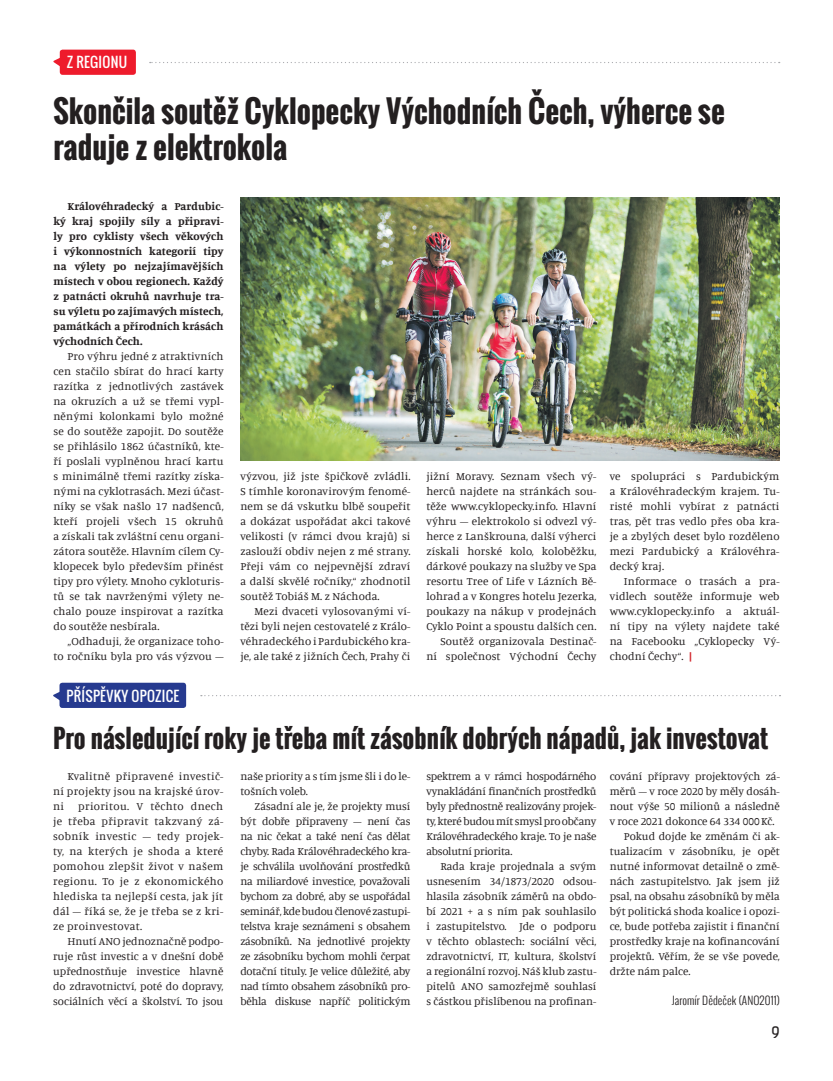
<style>
.page{position:relative;width:833px;height:1081px;background:#fff}
.page>*{position:absolute;margin:0;border:0;box-sizing:border-box;transform-origin:0 0}
.t1{font:700 30px/36px "Oswald";color:#231f20}
.t2{font:700 25px "Oswald";color:#231f20}
.t3{font:15px "Kelson Sans";color:#231f20}
.t4{font:13.75px "Oswald";letter-spacing:.02em;color:#fff}
.t5{font:11.25px/15px "Manuale";color:#231f20;text-align:justify}
.t6{font:700 11.25px/15px "Manuale";letter-spacing:.01em;color:#231f20;text-align:justify}
.t7{font:300 11.25px "Oswald";letter-spacing:.01em;color:#231f20}
.s1{font-weight:700;color:#d1232a}
</style>
<div class="page">
<svg style="left:150px;top:62px;width:629px;height:1px"></svg>
<svg style="left:53px;top:56px;width:7px;height:13px"></svg>
<div style="left:60px;top:50px;width:76px;height:25px;background:#ee1b2c;border-radius:3px"></div>
<svg style="left:201px;top:695px;width:579px;height:1px"></svg>
<svg style="left:53px;top:692px;width:6px;height:8px"></svg>
<div style="left:59px;top:683px;width:127px;height:25px;background:#263a8f;border-radius:3px"></div>
<img style="left:240px;top:198px;width:539px;height:262px">
<p class="t4" style="left:67px;top:52px;width:62px">Z REGIONU</p>
<h1 class="t1" style="left:53px;top:93px;width:673px">Skončila soutěž Cyklopecky Východních Čech, výherce se raduje z elektrokola</h1>
<p class="t6" style="left:53px;top:198px;width:172px;text-indent:14px">Královéhradecký a Pardubic&shy;ký kraj spojily síly a připravi&shy;ly pro cyklisty všech věkových i výkonnostních kategorií tipy na výlety po nejzajímavějších místech v obou regionech. Každý z patnácti okruhů navrhuje tra&shy;su výletu po zajímavých místech, památkách a přírodních krásách východních Čech.</p>
<p class="t5" style="left:53px;top:348px;width:172px;text-indent:14px">Pro výhru jedné z atraktivních cen stačilo sbírat do hrací karty razítka z jednotlivých zastávek na okruzích a už se třemi vypl&shy;něnými kolonkami bylo možné se do soutěže zapojit. Do soutěže se přihlásilo 1862 účastníků, kte&shy;ří poslali vyplněnou hrací kartu s minimálně třemi razítky získa&shy;nými na cyklotrasách. Mezi účast&shy;níky se však našlo 17 nadšenců, kteří projeli všech 15 okruhů a získali tak zvláštní cenu organi&shy;zátora soutěže. Hlavním cílem Cy&shy;klopecek bylo především přinést tipy pro výlety. Mnoho cykloturis&shy;tů se tak navrženými výlety ne&shy;chalo pouze inspirovat a razítka do soutěže nesbírala.</p>
<p class="t5" style="left:53px;top:633px;width:172px;text-align:right">„Odhaduji, že organizace toho-<br>to ročníku byla pro vás výzvou –</p>
<p class="t5" style="left:426px;top:468px;width:172px;text-align:right">jižní Moravy. Seznam všech vý&shy;herců najdete na stránkách sou&shy;těže www.cyklopecky.info. Hlavní výhru – elektrokolo si odvezl vý&shy;herce z Lanškrouna, další výherci získali horské kolo, koloběžku, dárkové poukazy na služby ve Spa resortu Tree of Life v Lázních Bě&shy;lohrad a v Kongres hotelu Jezerka, poukazy na nákup v prodejnách<br>Cyklo Point a spoustu dalších cen.<br>Soutěž organizovala Destinač-<br>ní společnost Východní Čechy</p>
<p class="t5" style="left:609px;top:468px;width:171px">ve spolupráci s Pardubickým a Královéhradeckým krajem. Tu&shy;risté mohli vybírat z patnácti tras, pět tras vedlo přes oba kra&shy;je a zbylých deset bylo rozděleno mezi Pardubický a Královéhra&shy;decký kraj.</p>
<p class="t5" style="left:240px;top:468px;width:172px">výzvou, již jste špičkově zvládli.<br>S tímhle koronavirovým fenomé&shy;nem se dá vskutku blbě soupeřit a dokázat uspořádat akci takové velikosti (v rámci dvou krajů) si zaslouží obdiv nejen z mé strany.<br>Přeji vám co nejpevnější zdraví a další skvělé ročníky,“ zhodnotil soutěž Tobiáš M. z Náchoda.</p>
<p class="t5" style="left:240px;top:603px;width:172px;text-indent:14px">Mezi dvaceti vylosovanými ví&shy;tězi byli nejen cestovatelé z Králo&shy;véhradeckého i Pardubického kra&shy;je, ale také z jižních Čech, Prahy či</p>
<p class="t5" style="left:609px;top:573px;width:171px;text-indent:14px">Informace o trasách a pra&shy;vidlech soutěže informuje web www.cyklopecky.info a aktuál&shy;ní tipy na výlety najdete také na Facebooku „Cyklopecky Vý&shy;chodní Čechy“. <span class="s1">|</span></p>
<p class="t4" style="left:66px;top:686px;width:114px">PŘÍSPĚVKY OPOZICE</p>
<h2 class="t2" style="left:53px;top:719px;width:716px">Pro následující roky je třeba mít zásobník dobrých nápadů, jak investovat</h2>
<p class="t5" style="left:53px;top:768px;width:172px;text-indent:14px">Kvalitně připravené investič&shy;ní projekty jsou na krajské úrov&shy;ni</p>
<p class="t5" style="left:609px;top:768px;width:172px">cování přípravy projektových zá-</p>
<p class="t5" style="left:609px;top:783px;width:172px">měrů – v roce 2020 by měly dosáh-</p>
<p class="t5" style="left:609px;top:798px;width:172px">nout výše 50 milionů a následně</p>
<p class="t5" style="left:609px;top:813px;width:166px">v roce 2021 dokonce 64 334 000Kč.</p>
<p class="t5" style="left:624px;top:828px;width:157px">Pokud dojde ke změnám či ak-</p>
<p class="t5" style="left:609px;top:843px;width:172px">tualizacím v zásobníku, je opět</p>
<p class="t5" style="left:609px;top:858px;width:172px">nutné informovat detailně o změ-</p>
<p class="t5" style="left:609px;top:873px;width:172px">nách zastupitelstvo. Jak jsem již</p>
<p class="t5" style="left:609px;top:888px;width:172px">psal, na obsahu zásobníků by měla</p>
<p class="t5" style="left:609px;top:903px;width:172px">být politická shoda koalice i opozi-</p>
<p class="t5" style="left:609px;top:918px;width:172px">ce, bude potřeba zajistit i finanční</p>
<p class="t5" style="left:609px;top:933px;width:172px">prostředky kraje na kofinancování</p>
<p class="t5" style="left:609px;top:948px;width:172px">projektů. Věřím, že se vše povede,</p>
<p class="t5" style="left:609px;top:963px;width:82px">držte nám palce.</p>
<p class="t7" style="left:671px;top:992px;width:110px">Jaromír Dědeček (ANO2011)</p>
<p class="t5" style="left:426px;top:768px;width:172px">spektrem a v rámci hospodárného vynakládání finančních prostředků byly přednostně realizovány projek&shy;ty, které budou mít smysl pro občany Královéhradeckého kraje. To je naše absolutní priorita.</p>
<p class="t5" style="left:426px;top:858px;width:172px;text-indent:14px">Rada kraje projednala a svým usnesením 34/1873/2020 odsou&shy;hlasila zásobník záměrů na obdo&shy;bí 2021 + a s ním pak souhlasilo i zastupitelstvo. Jde o podporu v těchto oblastech: sociální věci, zdravotnictví, IT, kultura, školství a regionální rozvoj. Náš klub zastu&shy;pitelů ANO samozřejmě souhlasí s částkou přislíbenou na profinan-</p>
<p class="t5" style="left:240px;top:768px;width:172px">naše priority a s tím jsme šli i do le&shy;tošních voleb.</p>
<p class="t5" style="left:240px;top:798px;width:172px;text-indent:14px">Zásadní ale je, že projekty musí být dobře připraveny – není čas na nic čekat a také není čas dělat chyby. Rada Královéhradeckého kra&shy;je schválila uvolňování prostředků na miliardové investice, považovali bychom za dobré, aby se uspořádal seminář, kde budou členové zastupi&shy;telstva kraje seznámeni s obsahem zásobníků. Na jednotlivé projekty ze zásobníku bychom mohli čerpat dotační tituly. Je velice důležité, aby nad tímto obsahem zásobníků pro&shy;běhla diskuse napříč politickým</p>
<p class="t5" style="left:53px;top:798px;width:172px;text-indent:25px">prioritou. V těchto dnech je třeba připravit takzvaný zá&shy;sobník investic – tedy projek&shy;ty, na kterých je shoda a které pomohou zlepšit život v našem regionu. To je z ekonomického hlediska ta nejlepší cesta, jak jít dál – říká se, že je třeba se z kri&shy;ze proinvestovat.</p>
<p class="t5" style="left:53px;top:933px;width:172px;text-indent:14px">Hnutí ANO jednoznačně podpo&shy;ruje růst investic a v dnešní době upřednostňuje investice hlavně do zdravotnictví, poté do dopravy, sociálních věcí a školství. To jsou</p>
<h3 class="t3" style="left:771px;top:1023px;width:10px">9</h3>
</div>
